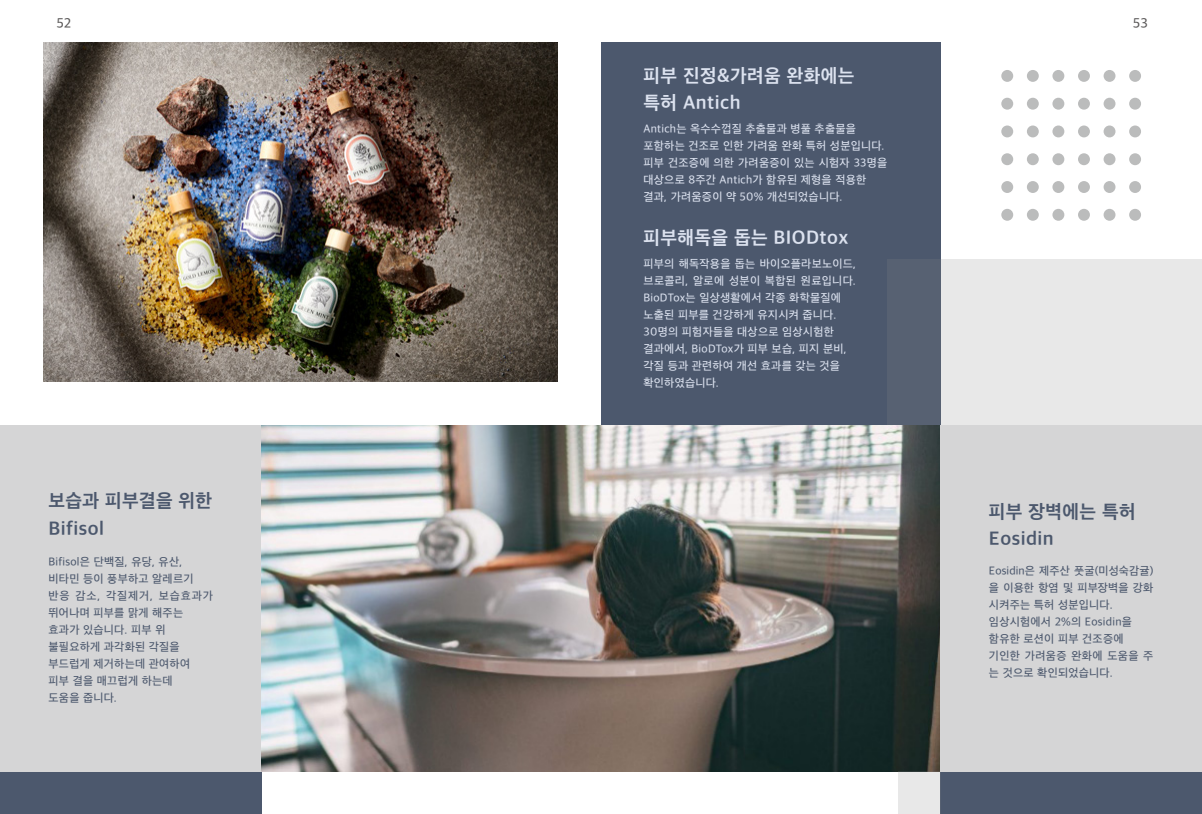
<style>
.page{position:relative;width:1202px;height:814px;background:#fff}
.page>*{position:absolute;margin:0;border:0;box-sizing:border-box;transform-origin:0 0}
.t1{font:18px/27px "SD Gothic Neoa g Bd";letter-spacing:.025em;color:#dce2ef}
.t2{font:18px/27px "SD Gothic Neoa g Bd";letter-spacing:.025em;color:#4c586d}
.t3{font:13px "SD Gothic Neoa e Md";color:#595757}
.t4{font:11px/17px "SD Gothic Neoa e Md";letter-spacing:.025em;color:#dce2ef}
.t5{font:11px/17px "SD Gothic Neoa e Md";letter-spacing:.025em;color:#4c586d}
</style>
<div class="page">
<div style="left:0;top:771px;width:262px;height:43px;background:#4c586d"></div>
<div style="left:0;top:425px;width:262px;height:346px;background:#d5d5d6"></div>
<img style="left:43px;top:43px;width:515px;height:338px">
<img style="left:262px;top:425px;width:678px;height:346px">
<div style="left:940px;top:771px;width:262px;height:43px;background:#4c586d"></div>
<div style="left:898px;top:771px;width:42px;height:43px;background:#e8e8e8"></div>
<div style="left:940px;top:425px;width:262px;height:346px;background:#d5d5d6"></div>
<div style="left:601px;top:43px;width:339px;height:382px;background:#4c586d"></div>
<svg style="left:887px;top:259px;width:315px;height:166px;fill:#e8e8e8"></svg>
<div style="left:1001px;top:70px;width:12px;height:12px;background:#bbbcbc;border-radius:50%"></div>
<div style="left:1001px;top:98px;width:12px;height:12px;background:#bbbcbc;border-radius:50%"></div>
<div style="left:1001px;top:125px;width:12px;height:12px;background:#bbbcbc;border-radius:50%"></div>
<div style="left:1001px;top:153px;width:12px;height:12px;background:#bbbcbc;border-radius:50%"></div>
<div style="left:1001px;top:181px;width:12px;height:12px;background:#bbbcbc;border-radius:50%"></div>
<div style="left:1001px;top:209px;width:12px;height:12px;background:#bbbcbc;border-radius:50%"></div>
<div style="left:1027px;top:70px;width:12px;height:12px;background:#bbbcbc;border-radius:50%"></div>
<div style="left:1027px;top:98px;width:12px;height:12px;background:#bbbcbc;border-radius:50%"></div>
<div style="left:1027px;top:125px;width:12px;height:12px;background:#bbbcbc;border-radius:50%"></div>
<div style="left:1027px;top:153px;width:12px;height:12px;background:#bbbcbc;border-radius:50%"></div>
<div style="left:1027px;top:181px;width:12px;height:12px;background:#bbbcbc;border-radius:50%"></div>
<div style="left:1027px;top:209px;width:12px;height:12px;background:#bbbcbc;border-radius:50%"></div>
<div style="left:1052px;top:70px;width:12px;height:12px;background:#bbbcbc;border-radius:50%"></div>
<div style="left:1052px;top:98px;width:12px;height:12px;background:#bbbcbc;border-radius:50%"></div>
<div style="left:1052px;top:125px;width:12px;height:12px;background:#bbbcbc;border-radius:50%"></div>
<div style="left:1052px;top:153px;width:12px;height:12px;background:#bbbcbc;border-radius:50%"></div>
<div style="left:1052px;top:181px;width:12px;height:12px;background:#bbbcbc;border-radius:50%"></div>
<div style="left:1052px;top:209px;width:12px;height:12px;background:#bbbcbc;border-radius:50%"></div>
<div style="left:1078px;top:70px;width:12px;height:12px;background:#bbbcbc;border-radius:50%"></div>
<div style="left:1078px;top:98px;width:12px;height:12px;background:#bbbcbc;border-radius:50%"></div>
<div style="left:1078px;top:125px;width:12px;height:12px;background:#bbbcbc;border-radius:50%"></div>
<div style="left:1078px;top:153px;width:12px;height:12px;background:#bbbcbc;border-radius:50%"></div>
<div style="left:1078px;top:181px;width:12px;height:12px;background:#bbbcbc;border-radius:50%"></div>
<div style="left:1078px;top:209px;width:12px;height:12px;background:#bbbcbc;border-radius:50%"></div>
<div style="left:1103px;top:70px;width:12px;height:12px;background:#bbbcbc;border-radius:50%"></div>
<div style="left:1103px;top:98px;width:12px;height:12px;background:#bbbcbc;border-radius:50%"></div>
<div style="left:1103px;top:125px;width:12px;height:12px;background:#bbbcbc;border-radius:50%"></div>
<div style="left:1103px;top:153px;width:12px;height:12px;background:#bbbcbc;border-radius:50%"></div>
<div style="left:1103px;top:181px;width:12px;height:12px;background:#bbbcbc;border-radius:50%"></div>
<div style="left:1103px;top:209px;width:12px;height:12px;background:#bbbcbc;border-radius:50%"></div>
<div style="left:1129px;top:70px;width:12px;height:12px;background:#bbbcbc;border-radius:50%"></div>
<div style="left:1129px;top:98px;width:12px;height:12px;background:#bbbcbc;border-radius:50%"></div>
<div style="left:1129px;top:125px;width:12px;height:12px;background:#bbbcbc;border-radius:50%"></div>
<div style="left:1129px;top:153px;width:12px;height:12px;background:#bbbcbc;border-radius:50%"></div>
<div style="left:1129px;top:181px;width:12px;height:12px;background:#bbbcbc;border-radius:50%"></div>
<div style="left:1129px;top:209px;width:12px;height:12px;background:#bbbcbc;border-radius:50%"></div>
<p class="t3" style="left:57px;top:17px;width:16px">52</p>
<p class="t3" style="left:1133px;top:17px;width:16px">53</p>
<h1 class="t1" style="left:643px;top:62px;width:212px">피부 진정&amp;가려움 완화에는 특허 Antich</h1>
<p class="t4" style="left:643px;top:120px;width:245px">Antich는 옥수수껍질 추출물과 병풀 추출물을 포함하는 건조로 인한 가려움 완화 특허 성분입니다. 피부 건조증에 의한 가려움증이 있는 시험자 33명을 대상으로 8주간 Antich가 함유된 제형을 적용한 결과, 가려움증이 약 50% 개선되었습니다.</p>
<h1 class="t1" style="left:643px;top:224px;width:206px">피부해독을 돕는 BIODtox</h1>
<h1 class="t2" style="left:49px;top:487px;width:165px">보습과 피부결을 위한<br>Bifisol</h1>
<p class="t5" style="left:49px;top:553px;width:166px">Bifisol은 단백질, 유당, 유산, 비타민 등이 풍부하고 알레르기 반응 감소, 각질제거, 보습효과가 뛰어나며 피부를 맑게 해주는 효과가 있습니다. 피부 위 불필요하게 과각화된 각질을 부드럽게 제거하는데 관여하여 피부 결을 매끄럽게 하는데<br>도움을 줍니다.</p>
<p class="t4" style="left:643px;top:255px;width:214px">피부의 해독작용을 돕는 바이오플라보노이드, 브로콜리, 알로에 성분이 복합된 원료입니다.<br>BioDTox는 일상생활에서 각종 화학물질에 노출된 피부를 건강하게 유지시켜 줍니다.<br>30명의 피험자들을 대상으로 임상시험한 결과에서, BioDTox가 피부 보습, 피지 분비, 각질 등과 관련하여 개선 효과를 갖는 것을 확인하였습니다.</p>
<h1 class="t2" style="left:989px;top:498px;width:148px">피부 장벽에는 특허<br>Eosidin</h1>
<p class="t5" style="left:989px;top:562px;width:166px">Eosidin은 제주산 풋굴(미성숙감귤) 을 이용한 항염 및 피부장벽을 강화 시켜주는 특허 성분입니다. 임상시험에서 2%의 Eosidin을 함유한 로션이 피부 건조증에 기인한 가려움증 완화에 도움을 주 는 것으로 확인되었습니다.</p>
</div>
